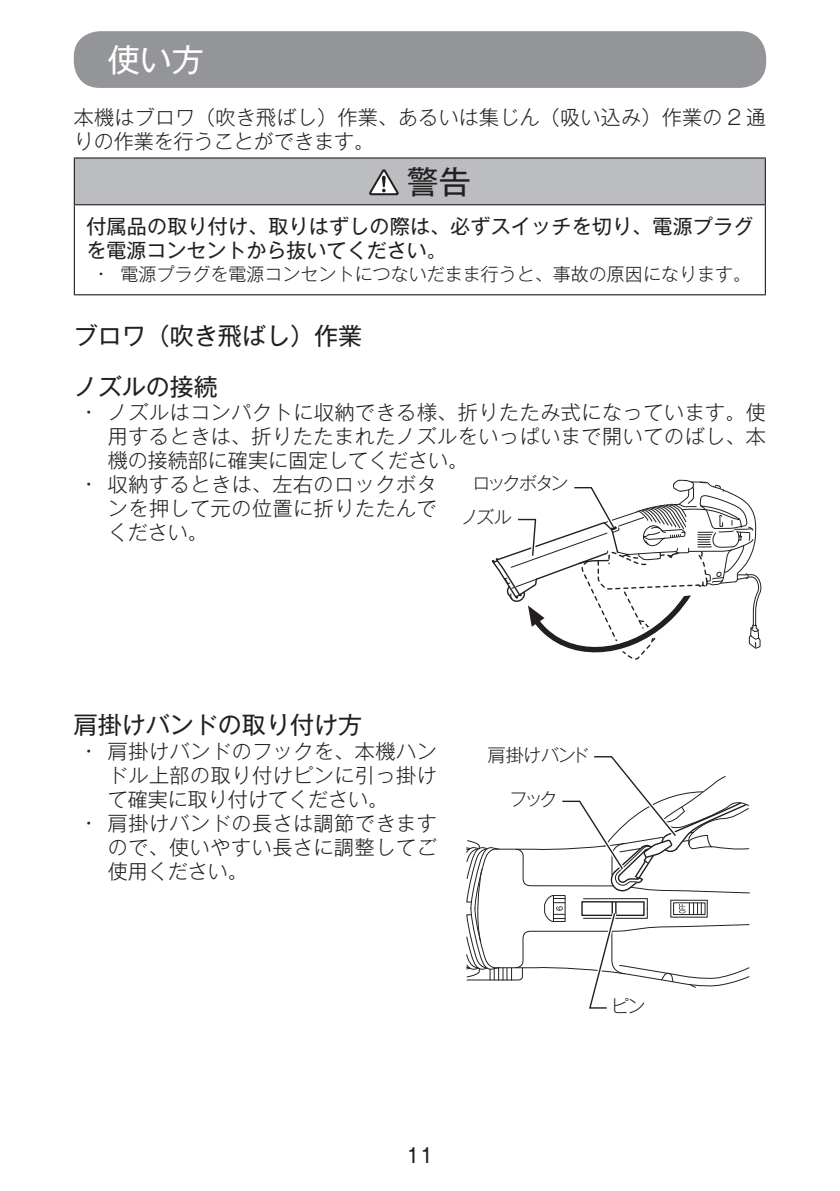
<style>
.page{position:relative;width:840px;height:1191px;background:#fff}
.page>*{position:absolute;margin:0;border:0;box-sizing:border-box;transform-origin:0 0}
.t1{font:32px "Gothic MB101 Pro";color:#fff}
.t2{font:32px "Gothic MB101 Pro";color:#231f20}
.t3{font:24px/50.6px "Gothic MB101 Pro";color:#231f20}
.t4{font:300 20px/24px "Gothic MB101 Pro";letter-spacing:.03em;color:#231f20;text-align:justify}
.t5{font:20px/24px "Gothic MB101 Pro";letter-spacing:.01em;color:#231f20}
.t6{font:300 18px "Gothic MB101 Pro";color:#231f20}
</style>
<div class="page">
<div style="left:74px;top:31px;width:691px;height:57px;background:#939598;border-radius:26px"></div>
<div style="left:74px;top:158px;width:690px;height:47px;background:#bcbdc0"></div>
<hr style="left:74px;top:205px;width:1px;height:89px;background:#231f20">
<hr style="left:764px;top:205px;width:1px;height:89px;background:#231f20">
<hr style="left:74px;top:157px;width:691px;height:2px;background:#231f20">
<hr style="left:74px;top:159px;width:1px;height:45px;background:#231f20">
<hr style="left:764px;top:159px;width:1px;height:45px;background:#231f20">
<hr style="left:74px;top:204px;width:691px;height:1px;background:#231f20">
<hr style="left:74px;top:294px;width:691px;height:1px;background:#231f20">
<svg style="left:369px;top:169px;width:29px;height:26px"></svg>
<svg style="left:491px;top:480px;width:270px;height:180px"></svg>
<svg style="left:466px;top:756px;width:283px;height:253px"></svg>
<h1 class="t1" style="left:108px;top:33px;width:97px">使い方</h1>
<p class="t4" style="left:74px;top:103px;width:693px">本機はブロワ（吹き飛ばし）作業、あるいは集じん（吸い込み）作業の 2 通りの作業を行うことができます。</p>
<h1 class="t2" style="left:406px;top:155px;width:65px">警告</h1>
<p class="t5" style="left:86px;top:212px;width:668px">付属品の取り付け、取りはずしの際は、必ずスイッチを切り、電源プラグを電源コンセントから抜いてください。</p>
<p class="t6" style="left:98px;top:259px;width:654px">• 電源プラグを電源コンセントにつないだまま行うと、事故の原因になります。</p>
<p class="t3" style="left:74px;top:307px;width:289px">ブロワ（吹き飛ばし）作業ノズルの接続</p>
<p class="t4" style="left:108px;top:397px;width:659px;text-indent:-23px">• ノズルはコンパクトに収納できる様、折りたたみ式になっています。使用するときは、折りたたまれたノズルをいっぱいまで開いてのばし、本機の接続部に確実に固定してください。</p>
<p class="t4" style="left:108px;top:469px;width:330px;text-indent:-23px">• 収納するときは、左右のロックボタンを押して元の位置に折りたたんでください。</p>
<p class="t6" style="left:472px;top:468px;width:98px">ロックボタン</p>
<p class="t6" style="left:461px;top:502px;width:52px">ノズル</p>
<p class="t3" style="left:74px;top:696px;width:289px">肩掛けバンドの取り付け方</p>
<p class="t4" style="left:108px;top:736px;width:330px;text-indent:-23px">• 肩掛けバンドのフックを、本機ハンドル上部の取り付けピンに引っ掛けて確実に取り付けてください。</p>
<p class="t4" style="left:108px;top:808px;width:330px;text-indent:-23px">• 肩掛けバンドの長さは調節できますので、使いやすい長さに調整してご使用ください。</p>
<p class="t6" style="left:487px;top:740px;width:103px">肩掛けバンド</p>
<p class="t6" style="left:509px;top:784px;width:50px">フック</p>
<p class="t6" style="left:610px;top:991px;width:36px">ピン</p>
<p class="t5" style="left:406px;top:1140px;width:29px">11</p>
</div>
